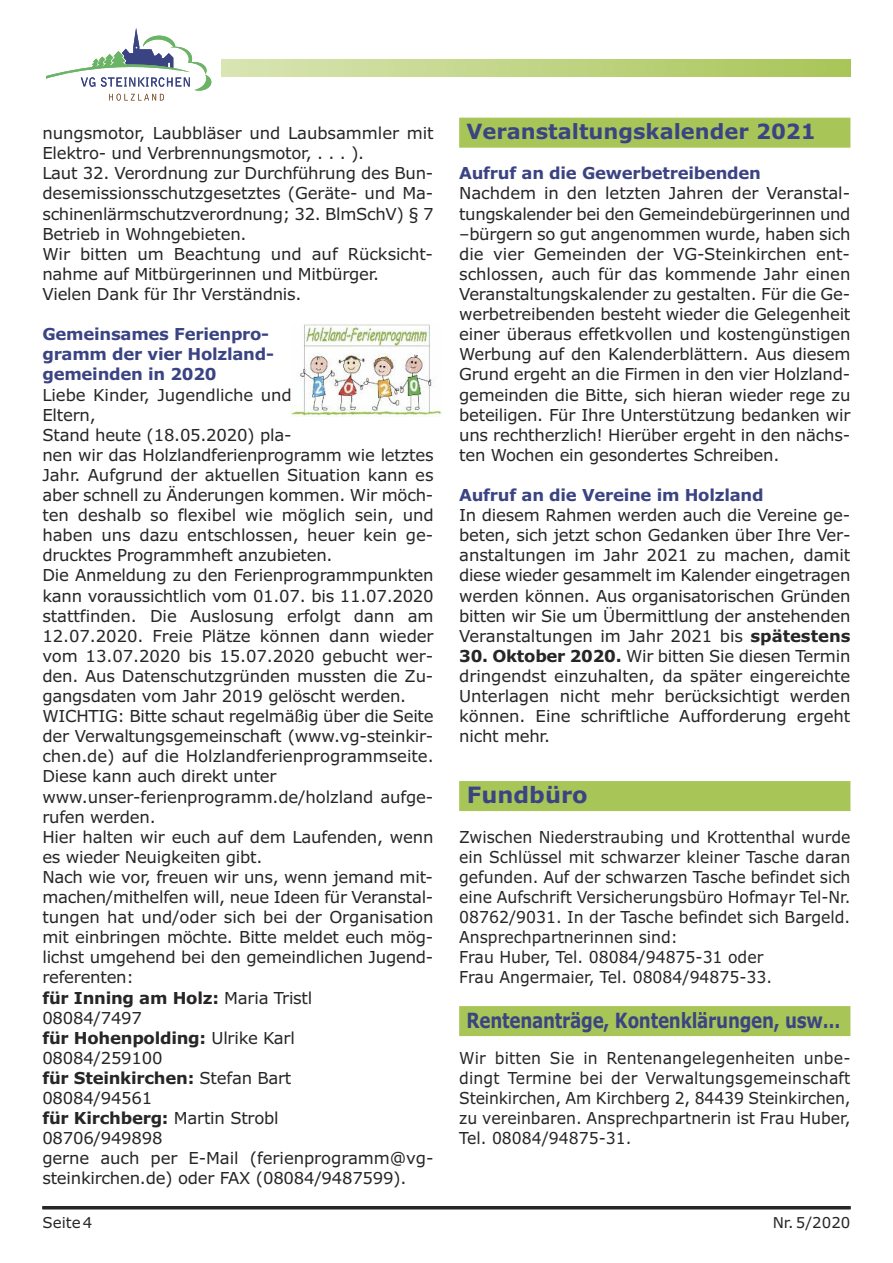
<style>
.page{position:relative;width:893px;height:1263px;background:#fff}
.page>*{position:absolute;margin:0;border:0;box-sizing:border-box;transform-origin:0 0}
.t1{font:700 22.5px "Verdana";color:#3b4483}
.t2{font:700 21px "Verdana";letter-spacing:-.015em;color:#3b4483;scale:.8 1}
.t3{font:700 21px "Verdana";letter-spacing:-.015em;color:#3b4483}
.t4{font:16.5px/20.1px "Verdana";letter-spacing:-.01em;color:#272526;text-align:justify}
.t5{font:16.5px/20.1px "Verdana";letter-spacing:-.01em;color:#272526;scale:.95 1}
.t6{font:700 16.5px/20.1px "Verdana";letter-spacing:-.015em;color:#3b4483}
.t7{font:15px "Verdana";color:#272526}
.s1{font-weight:700}
</style>
<div class="page">
<div style="left:221px;top:60px;width:629px;height:17px;background:linear-gradient(to right,#d9e5b4,#a8c558)"></div>
<hr style="left:43px;top:1206px;width:807px;height:3px;background:#272526">
<svg style="left:46px;top:28px;width:165px;height:73px"></svg>
<div style="left:459px;top:118px;width:391px;height:30px;background:#a8c557"></div>
<div style="left:459px;top:781px;width:391px;height:30px;background:#a8c557"></div>
<div style="left:459px;top:1006px;width:391px;height:30px;background:#a8c557"></div>
<img style="left:292px;top:324px;width:150px;height:93px">
<p class="t4" style="left:42px;top:123px;width:393px;text-align:left">nungsmotor, Laubbläser und Laubsammler mit Elektro- und Verbrennungsmotor, . . . ).<br>Laut 32. Verordnung zur Durchführung des Bun&shy;desemissionsschutzgesetztes (Geräte- und Ma&shy;schinenlärmschutzverordnung; 32. BlmSchV) § 7<br>Betrieb in Wohngebieten.<br>Wir bitten um Beachtung und auf Rücksicht&shy;nahme auf Mitbürgerinnen und Mitbürger.<br>Vielen Dank für Ihr Verständnis.</p>
<p class="t6" style="left:42px;top:324px;width:233px">Gemeinsames Ferienpro&shy;gramm der vier Holzland&shy;gemeinden in 2020</p>
<p class="t4" style="left:42px;top:385px;width:393px;text-align:left">Liebe Kinder, Jugendliche und<br>Eltern,<br>Stand heute (18.05.2020) pla-<br>nen wir das Holzlandferienprogramm wie letztes Jahr. Aufgrund der aktuellen Situation kann es aber schnell zu Änderungen kommen. Wir möch&shy;ten deshalb so flexibel wie möglich sein, und haben uns dazu entschlossen, heuer kein ge&shy;drucktes Programmheft anzubieten.<br>Die Anmeldung zu den Ferienprogrammpunkten kann voraussichtlich vom 01.07. bis 11.07.2020 stattfinden. Die Auslosung erfolgt dann am 12.07.2020. Freie Plätze können dann wieder vom 13.07.2020 bis 15.07.2020 gebucht wer&shy;den. Aus Datenschutzgründen mussten die Zu&shy;gangsdaten vom Jahr 2019 gelöscht werden.<br>WICHTIG: Bitte schaut regelmäßig über die Seite der Verwaltungsgemeinschaft (www.vg-steinkir&shy;chen.de) auf die Holzlandferienprogrammseite.<br>Diese kann auch direkt unter www.unser-ferienprogramm.de/holzland aufge&shy;rufen werden.<br>Hier halten wir euch auf dem Laufenden, wenn es wieder Neuigkeiten gibt.<br>Nach wie vor, freuen wir uns, wenn jemand mit&shy;machen/mithelfen will, neue Ideen für Veranstal&shy;tungen hat und/oder sich bei der Organisation mit einbringen möchte. Bitte meldet euch mög&shy;lichst umgehend bei den gemeindlichen Jugend&shy;referenten:<br><span class="s1">für Inning am Holz:</span> Maria Tristl<br>08084/7497<br><span class="s1">für Hohenpolding:</span> Ulrike Karl<br>08084/259100<br><span class="s1">für Steinkirchen:</span> Stefan Bart<br>08084/94561<br><span class="s1">für Kirchberg:</span> Martin Strobl<br>08706/949898<br>gerne auch per E-Mail (ferienprogramm@vg&shy;steinkirchen.de) oder FAX (08084/9487599).</p>
<p class="t3" style="left:466px;top:120px;width:351px">Veranstaltungskalender 2021</p>
<p class="t6" style="left:459px;top:164px;width:303px">Aufruf an die Gewerbetreibenden</p>
<p class="t4" style="left:459px;top:184px;width:393px">Nachdem in den letzten Jahren der Veranstal&shy;tungskalender bei den Gemeindebürgerinnen und –bürgern so gut angenommen wurde, haben sich die vier Gemeinden der VG-Steinkirchen ent&shy;schlossen, auch für das kommende Jahr einen Veranstaltungskalender zu gestalten. Für die Ge&shy;werbetreibenden besteht wieder die Gelegenheit einer überaus effetkvollen und kostengünstigen Werbung auf den Kalenderblättern. Aus diesem Grund ergeht an die Firmen in den vier Holzland&shy;gemeinden die Bitte, sich hieran wieder rege zu beteiligen. Für Ihre Unterstützung bedanken wir uns rechtherzlich! Hierüber ergeht in den nächs&shy;ten Wochen ein gesondertes Schreiben.</p>
<p class="t6" style="left:459px;top:485px;width:306px">Aufruf an die Vereine im Holzland</p>
<p class="t4" style="left:459px;top:505px;width:393px">In diesem Rahmen werden auch die Vereine ge&shy;beten, sich jetzt schon Gedanken über Ihre Ver&shy;anstaltungen im Jahr 2021 zu machen, damit diese wieder gesammelt im Kalender eingetragen werden können. Aus organisatorischen Gründen bitten wir Sie um Übermittlung der anstehenden Veranstaltungen im Jahr 2021 bis <span class="s1">spätestens</span></p>
<p class="t4" style="left:459px;top:646px;width:393px"><span class="s1">30. Oktober 2020.</span> Wir bitten Sie diesen Termin dringendst einzuhalten, da später eingereichte Unterlagen nicht mehr berücksichtigt werden können. Eine schriftliche Aufforderung ergeht nicht mehr.</p>
<h1 class="t1" style="left:467px;top:782px;width:122px">Fundbüro</h1>
<p class="t5" style="left:459px;top:827px;width:413px">Zwischen Niederstraubing und Krottenthal wurde ein Schlüssel mit schwarzer kleiner Tasche daran gefunden. Auf der schwarzen Tasche befindet sich eine Aufschrift Versicherungsbüro Hofmayr Tel-Nr.<br>08762/9031. In der Tasche befindet sich Bargeld.<br>Ansprechpartnerinnen sind:<br>Frau Huber, Tel. 08084/94875-31 oder<br>Frau Angermaier, Tel. 08084/94875-33.</p>
<p class="t2" style="left:467px;top:1008px;width:469px">Rentenanträge, Kontenklärungen, usw…</p>
<p class="t5" style="left:459px;top:1048px;width:413px;text-align:justify">Wir bitten Sie in Rentenangelegenheiten unbe&shy;dingt Termine bei der Verwaltungsgemeinschaft Steinkirchen, Am Kirchberg 2, 84439 Steinkirchen, zu vereinbaren. Ansprechpartnerin ist Frau Huber, Tel. 08084/94875-31.</p>
<p class="t7" style="left:43px;top:1214px;width:51px">Seite4</p>
<p class="t7" style="left:773px;top:1214px;width:79px">Nr.5/2020</p>
</div>
